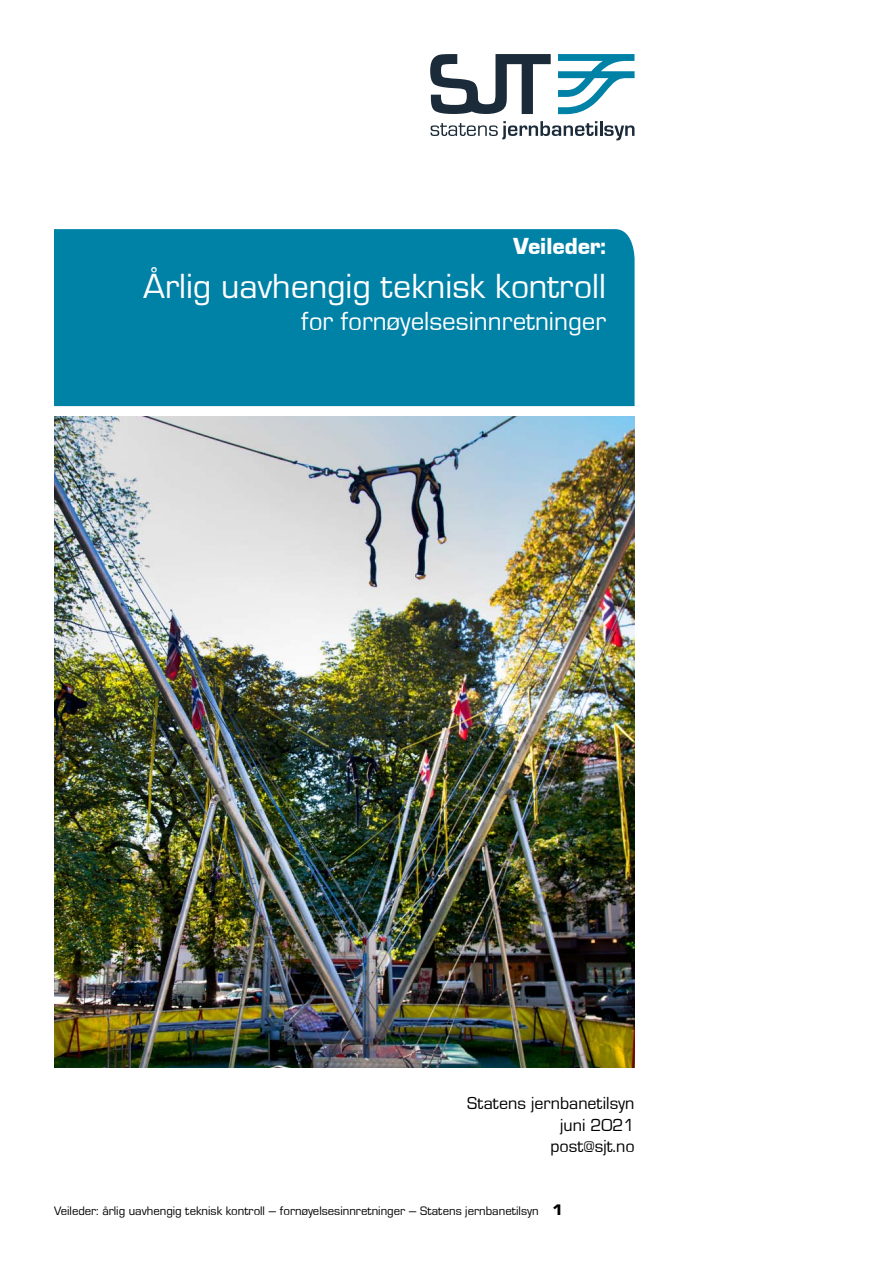
<style>
.page{position:relative;width:893px;height:1263px;background:#fff}
.page>*{position:absolute;margin:0;border:0;box-sizing:border-box;transform-origin:0 0}
.t1{font:36px "Eurostile Roman DTC";color:#fff}
.t2{font:27px "Eurostile Roman DTC";color:#fff}
.t3{font:24px "Eurostile Black DTC";color:#fff}
.t4{font:18px/21.6px "Eurostile Roman DTC";color:#000;text-align:right}
.t5{font:12.75px "Eurostile Roman DTC";color:#000}
.s1{font-family:"Eurostile Black DTC";font-size:15.75px}
</style>
<div class="page">
<div style="left:54px;top:229px;width:581px;height:177px;background:#0081a6"></div>
<img style="left:54px;top:416px;width:581px;height:651px">
<svg style="left:430px;top:121px;width:204px;height:19px"></svg>
<svg style="left:558px;top:54px;width:77px;height:60px"></svg>
<svg style="left:430px;top:54px;width:121px;height:60px"></svg>
<h3 class="t3" style="left:513px;top:233px;width:94px">Veileder:</h3>
<h1 class="t1" style="left:143px;top:267px;width:464px">Årlig uavhengig teknisk kontroll</h1>
<h2 class="t2" style="left:301px;top:307px;width:306px">for fornøyelsesinnretninger</h2>
<h3 class="t4" style="left:467px;top:1093px;width:169px">Statens jernbanetilsyn juni 2021<br>post@sjt.no</h3>
<p class="t5" style="left:54px;top:1204px;width:510px">Veileder: årlig uavhengig teknisk kontroll – fornøyelsesinnretninger – Statens jernbanetilsyn <span class="s1">1</span></p>
</div>
